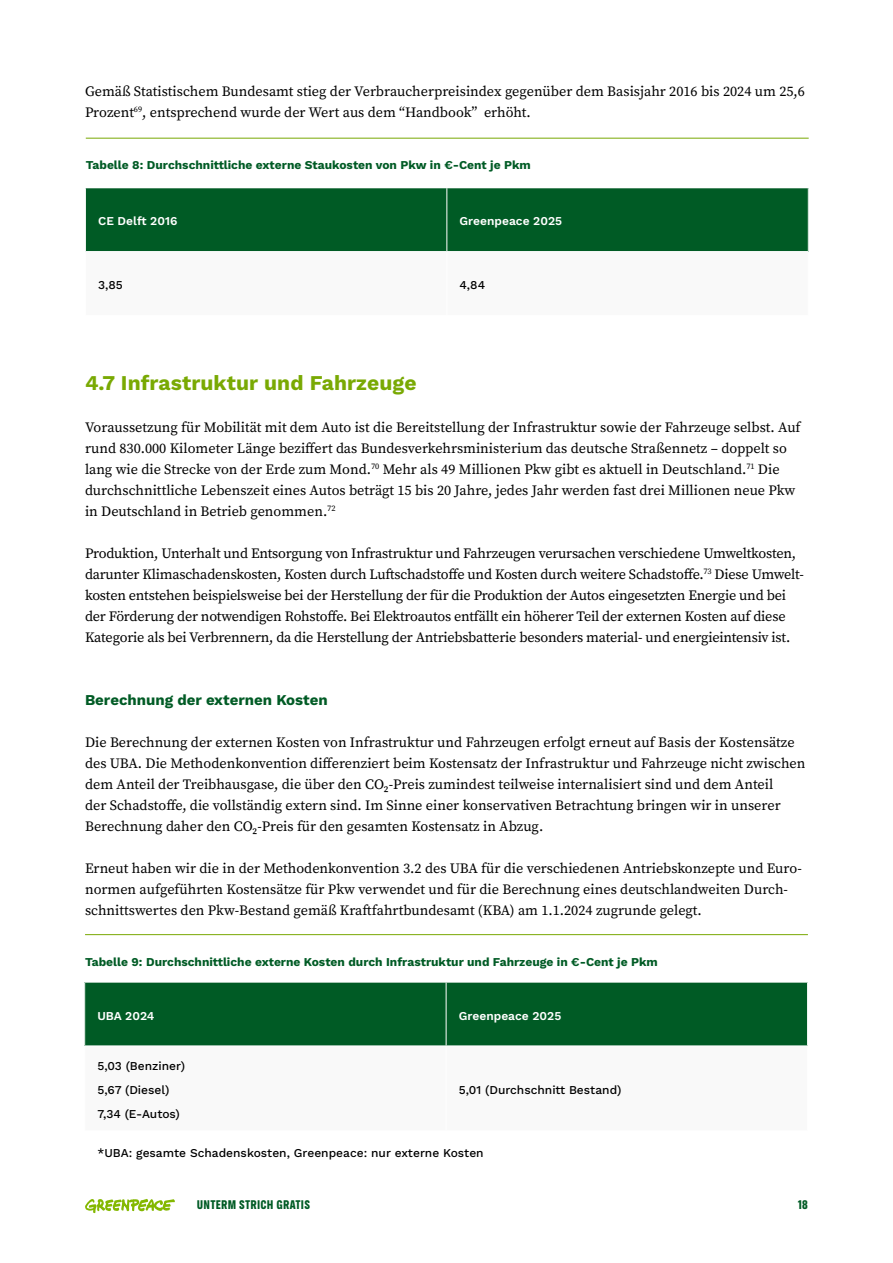
<style>
.page{position:relative;width:893px;height:1263px;background:#fff}
.page>*{position:absolute;margin:0;border:0;box-sizing:border-box;transform-origin:0 0}
.t1{font:700 21px "Work Sans";letter-spacing:.005em;color:#79a903}
.t2{font:700 15px "Work Sans";color:#005b25}
.t3{font:14.25px/21px "Source Serif Pro";color:#000}
.t4{font:700 12px "Work Sans";color:#005b25}
.t5{font:500 12px/24px "Work Sans";color:#000}
.t6{font:600 12px "Work Sans";color:#fff}
.t7{font:700 11.25px "Greenpeace Sans";letter-spacing:.02em;color:#005b25}
</style>
<div class="page">
<svg style="left:85px;top:1199px;width:90px;height:14px"></svg>
<div style="left:85px;top:188px;width:362px;height:64px;background:#005b25"></div>
<div style="left:447px;top:188px;width:361px;height:64px;background:#005b25"></div>
<hr style="left:85px;top:188px;width:1px;height:63px;background:#fff">
<hr style="left:446px;top:188px;width:1px;height:63px;background:#fff">
<hr style="left:85px;top:251px;width:362px;height:1px;background:#fff">
<hr style="left:447px;top:251px;width:362px;height:1px;background:#fff">
<hr style="left:86px;top:138px;width:723px;height:1px;background:#79a903">
<div style="left:85px;top:982px;width:361px;height:64px;background:#005b25"></div>
<div style="left:446px;top:982px;width:361px;height:64px;background:#005b25"></div>
<hr style="left:84px;top:982px;width:362px;height:1px;background:#fff">
<hr style="left:446px;top:982px;width:1px;height:63px;background:#fff">
<hr style="left:446px;top:982px;width:362px;height:1px;background:#fff">
<hr style="left:84px;top:1045px;width:362px;height:1px;background:#fff">
<hr style="left:446px;top:1045px;width:362px;height:1px;background:#fff">
<hr style="left:85px;top:934px;width:723px;height:1px;background:#79a903">
<p class="t3" style="left:85px;top:81px;width:721px">Gemäß Statistischem Bundesamt stieg der Verbraucherpreisindex gegenüber dem Basisjahr 2016 bis 2024 um 25,6<br>Prozent<sup>69</sup>, entsprechend wurde der Wert aus dem “Handbook” erhöht.</p>
<p class="t4" style="left:86px;top:156px;width:447px">Tabelle 8: Durchschnittliche externe Staukosten von Pkw in €-Cent je Pkm</p>
<p class="t6" style="left:98px;top:212px;width:81px">CE Delft 2016</p>
<p class="t6" style="left:460px;top:212px;width:104px">Greenpeace 2025</p>
<p class="t5" style="left:98px;top:272px;width:26px">3,85</p>
<p class="t5" style="left:460px;top:272px;width:27px">4,84</p>
<h1 class="t1" style="left:85px;top:367px;width:333px">4.7 Infrastruktur und Fahrzeuge</h1>
<p class="t3" style="left:85px;top:417px;width:717px">Voraussetzung für Mobilität mit dem Auto ist die Bereitstellung der Infrastruktur sowie der Fahrzeuge selbst. Auf rund 830.000 Kilometer Länge beziffert das Bundesverkehrsministerium das deutsche Straßennetz – doppelt so lang wie die Strecke von der Erde zum Mond.<sup>70</sup> Mehr als 49 Millionen Pkw gibt es aktuell in Deutschland.<sup>71</sup> Die durchschnittliche Lebenszeit eines Autos beträgt 15 bis 20 Jahre, jedes Jahr werden fast drei Millionen neue Pkw in Deutschland in Betrieb genommen.<sup>72</sup></p>
<p class="t3" style="left:85px;top:543px;width:720px">Produktion, Unterhalt und Entsorgung von Infrastruktur und Fahrzeugen verursachen verschiedene Umweltkosten, darunter Klimaschadenskosten, Kosten durch Luftschadstoffe und Kosten durch weitere Schadstoffe.<sup>73</sup> Diese Umwelt&shy;kosten entstehen beispielsweise bei der Herstellung der für die Produktion der Autos eingesetzten Energie und bei der Förderung der notwendigen Rohstoffe. Bei Elektroautos entfällt ein höherer Teil der externen Kosten auf diese Kategorie als bei Verbrennern, da die Herstellung der Antriebsbatterie besonders material- und energieintensiv ist.</p>
<p class="t2" style="left:85px;top:689px;width:244px">Berechnung der externen Kosten</p>
<p class="t3" style="left:85px;top:732px;width:722px">Die Berechnung der externen Kosten von Infrastruktur und Fahrzeugen erfolgt erneut auf Basis der Kostensätze des UBA. Die Methodenkonvention differenziert beim Kostensatz der Infrastruktur und Fahrzeuge nicht zwischen dem Anteil der Treibhausgase, die über den CO₂-Preis zumindest teilweise internalisiert sind und dem Anteil<br>der Schadstoffe, die vollständig extern sind. Im Sinne einer konservativen Betrachtung bringen wir in unserer Berechnung daher den CO₂-Preis für den gesamten Kostensatz in Abzug.</p>
<p class="t3" style="left:85px;top:858px;width:718px">Erneut haben wir die in der Methodenkonvention 3.2 des UBA für die verschiedenen Antriebskonzepte und Euro&shy;normen aufgeführten Kostensätze für Pkw verwendet und für die Berechnung eines deutschlandweiten Durch&shy;schnittswertes den Pkw-Bestand gemäß Kraftfahrtbundesamt (KBA) am 1.1.2024 zugrunde gelegt.</p>
<p class="t4" style="left:85px;top:952px;width:574px">Tabelle 9: Durchschnittliche externe Kosten durch Infrastruktur und Fahrzeuge in €-Cent je Pkm</p>
<p class="t6" style="left:97px;top:1006px;width:59px">UBA 2024</p>
<p class="t6" style="left:459px;top:1006px;width:104px">Greenpeace 2025</p>
<p class="t5" style="left:97px;top:1053px;width:89px">5,03 (Benziner)<br>5,67 (Diesel)<br>7,34 (E-Autos)</p>
<p class="t5" style="left:459px;top:1077px;width:164px">5,01 (Durchschnitt Bestand)</p>
<p class="t5" style="left:97px;top:1140px;width:388px">*UBA: gesamte Schadenskosten, Greenpeace: nur externe Kosten</p>
<p class="t7" style="left:197px;top:1196px;width:115px">UNTERM STRICH GRATIS</p>
<p class="t7" style="left:798px;top:1196px;width:12px">18</p>
</div>
